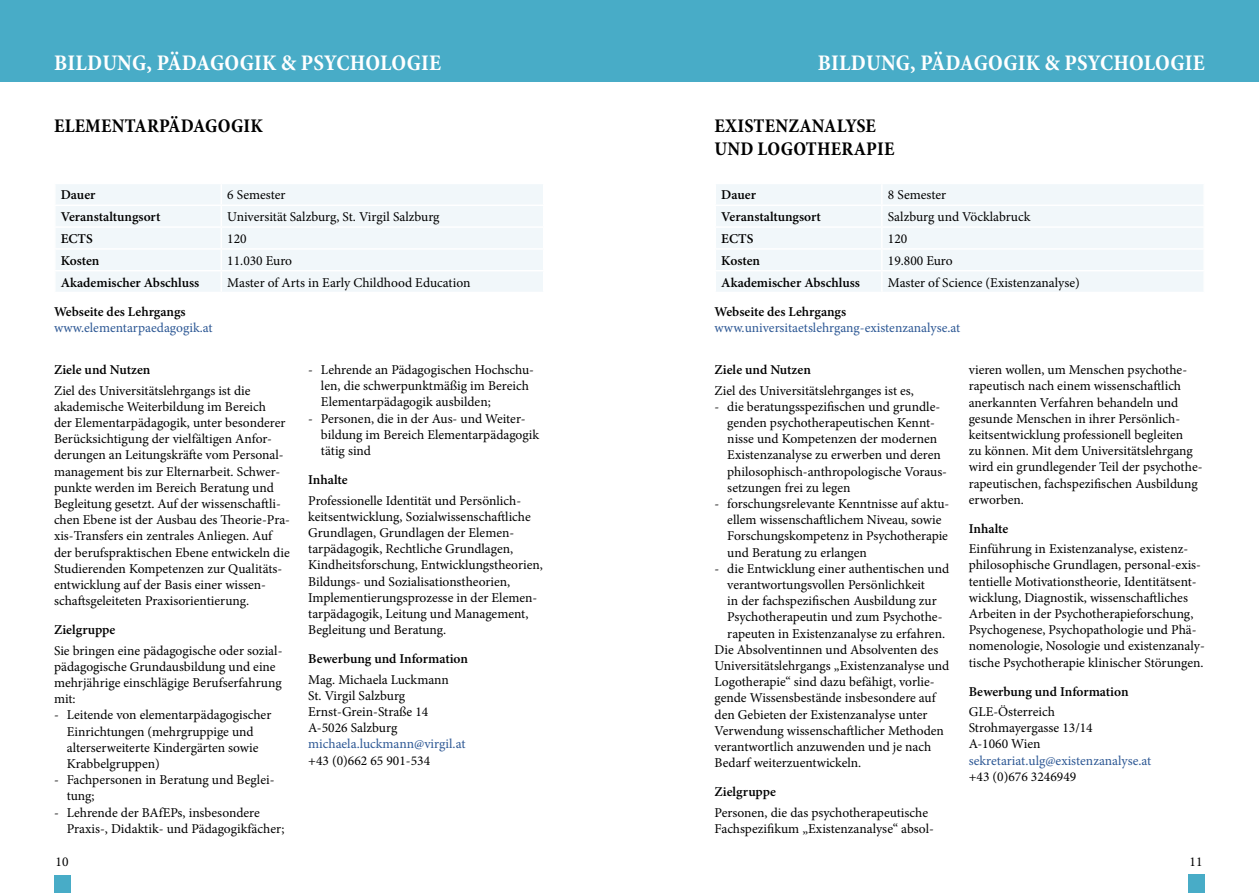
<style>
.page{position:relative;width:1259px;height:893px;background:#fff}
.page>*{position:absolute;margin:0;border:0;box-sizing:border-box;transform-origin:0 0}
.t1{font:700 condensed 22.5px "Minion Pro";letter-spacing:.01em;color:#fff}
.t2{font:700 condensed 19.5px/23.4px "Minion Pro";letter-spacing:.01em;color:#000}
.t3{font:13.5px/16.2px "Minion Pro";color:#000}
.t4{font:600 13.5px "Minion Pro";color:#000}
.t5{font:13.5px "Minion Pro";color:#2c5794}
</style>
<div class="page">
<div style="left:0;top:0;width:629px;height:82px;background:#48acc7"></div>
<div style="left:629px;top:0;width:630px;height:82px;background:#48acc7"></div>
<div style="left:54px;top:874px;width:16px;height:19px;background:#48acc7"></div>
<div style="left:1188px;top:874px;width:16px;height:19px;background:#48acc7"></div>
<div style="left:716px;top:184px;width:487px;height:108px;background:#f1f7fa"></div>
<svg style="left:881px;top:184px;width:1px;height:108px"></svg>
<hr style="left:714px;top:204px;width:168px;height:2px;background:#fff">
<hr style="left:882px;top:204px;width:323px;height:2px;background:#fff">
<hr style="left:714px;top:226px;width:168px;height:2px;background:#fff">
<hr style="left:882px;top:226px;width:323px;height:2px;background:#fff">
<hr style="left:714px;top:248px;width:168px;height:2px;background:#fff">
<hr style="left:882px;top:248px;width:323px;height:2px;background:#fff">
<hr style="left:714px;top:270px;width:168px;height:1px;background:#fff">
<hr style="left:882px;top:270px;width:323px;height:1px;background:#fff">
<div style="left:56px;top:184px;width:487px;height:108px;background:#f1f7fa"></div>
<hr style="left:220px;top:184px;width:2px;height:20px;background:#fff">
<hr style="left:220px;top:206px;width:2px;height:20px;background:#fff">
<hr style="left:220px;top:228px;width:2px;height:20px;background:#fff">
<hr style="left:220px;top:250px;width:2px;height:20px;background:#fff">
<hr style="left:220px;top:271px;width:2px;height:21px;background:#fff">
<hr style="left:54px;top:204px;width:167px;height:2px;background:#fff">
<hr style="left:221px;top:204px;width:323px;height:2px;background:#fff">
<hr style="left:54px;top:226px;width:167px;height:2px;background:#fff">
<hr style="left:221px;top:226px;width:323px;height:2px;background:#fff">
<hr style="left:54px;top:248px;width:167px;height:2px;background:#fff">
<hr style="left:221px;top:248px;width:323px;height:2px;background:#fff">
<hr style="left:54px;top:270px;width:167px;height:1px;background:#fff">
<hr style="left:221px;top:270px;width:323px;height:1px;background:#fff">
<h1 class="t1" style="left:54px;top:48px;width:388px">BILDUNG, PÄDAGOGIK &amp; PSYCHOLOGIE</h1>
<h2 class="t2" style="left:54px;top:114px;width:210px">ELEMENTARPÄDAGOGIK</h2>
<p class="t4" style="left:61px;top:186px;width:36px">Dauer</p>
<p class="t3" style="left:227px;top:187px;width:60px">6 Semester</p>
<p class="t4" style="left:61px;top:207px;width:101px">Veranstaltungsort</p>
<p class="t3" style="left:227px;top:209px;width:214px">Universität Salzburg, St. Virgil Salzburg</p>
<p class="t4" style="left:61px;top:229px;width:34px">ECTS</p>
<p class="t3" style="left:227px;top:231px;width:21px">120</p>
<p class="t4" style="left:61px;top:251px;width:40px">Kosten</p>
<p class="t3" style="left:227px;top:252px;width:66px">11.030 Euro</p>
<p class="t4" style="left:61px;top:273px;width:140px">Akademischer Abschluss</p>
<p class="t3" style="left:227px;top:274px;width:245px">Master of Arts in Early Childhood Education</p>
<p class="t4" style="left:54px;top:303px;width:133px">Webseite des Lehrgangs</p>
<p class="t5" style="left:54px;top:319px;width:160px">www.elementarpaedagogik.at</p>
<p class="t4" style="left:54px;top:360px;width:98px">Ziele und Nutzen</p>
<p class="t3" style="left:54px;top:382px;width:237px">Ziel des Universitätslehrgangs ist die akademische Weiterbildung im Bereich<br>der Elementarpädagogik, unter besonderer Berücksichtigung der vielfältigen Anfor&shy;derungen an Leitungskräfte vom Personal&shy;management bis zur Elternarbeit. Schwer&shy;punkte werden im Bereich Beratung und Begleitung gesetzt. Auf der wissenschaftli&shy;chen Ebene ist der Ausbau des Theorie-Pra&shy;xis-Transfers ein zentrales Anliegen. Auf der berufspraktischen Ebene entwickeln die Studierenden Kompetenzen zur Qualitäts&shy;entwicklung auf der Basis einer wissen&shy;schaftsgeleiteten Praxisorientierung.</p>
<p class="t4" style="left:54px;top:620px;width:63px">Zielgruppe</p>
<p class="t3" style="left:54px;top:642px;width:230px">Sie bringen eine pädagogische oder sozial&shy;pädagogische Grundausbildung und eine mehrjährige einschlägige Berufserfahrung mit:</p>
<p class="t3" style="left:67px;top:707px;width:206px;text-indent:-13px">- Leitende von elementarpädagogischer<br>Einrichtungen (mehrgruppige und alterserweiterte Kindergärten sowie<br>Krabbelgruppen)</p>
<p class="t3" style="left:67px;top:772px;width:209px;text-indent:-13px">- Fachpersonen in Beratung und Beglei&shy;tung;</p>
<p class="t3" style="left:67px;top:804px;width:219px;text-indent:-13px">- Lehrende der BAfEPs, insbesondere<br>Praxis-, Didaktik- und Pädagogikfächer;</p>
<p class="t3" style="left:321px;top:362px;width:215px;text-indent:-13px">- Lehrende an Pädagogischen Hochschu&shy;len, die schwerpunktmäßig im Bereich<br>Elementarpädagogik ausbilden;</p>
<p class="t3" style="left:321px;top:410px;width:220px;text-indent:-13px">- Personen, die in der Aus- und Weiter&shy;bildung im Bereich Elementarpädagogik tätig sind</p>
<p class="t4" style="left:308px;top:470px;width:41px">Inhalte</p>
<p class="t3" style="left:308px;top:492px;width:236px">Professionelle Identität und Persönlich&shy;keitsentwicklung, Sozialwissenschaftliche Grundlagen, Grundlagen der Elemen&shy;tarpädagogik, Rechtliche Grundlagen, Kindheitsforschung, Entwicklungstheorien, Bildungs- und Sozialisationstheorien, Implementierungsprozesse in der Elemen&shy;tarpädagogik, Leitung und Management, Begleitung und Beratung.</p>
<p class="t4" style="left:308px;top:649px;width:161px">Bewerbung und Information</p>
<p class="t3" style="left:308px;top:671px;width:142px">Mag. Michaela Luckmann<br>St. Virgil Salzburg<br>Ernst-Grein-Straße 14<br>A-5026 Salzburg</p>
<p class="t5" style="left:308px;top:735px;width:159px">michaela.luckmann@virgil.at</p>
<p class="t3" style="left:308px;top:752px;width:123px">+43 (0)662 65 901-534</p>
<h1 class="t1" style="left:818px;top:48px;width:388px">BILDUNG, PÄDAGOGIK &amp; PSYCHOLOGIE</h1>
<h2 class="t2" style="left:714px;top:114px;width:181px">EXISTENZANALYSE<br>UND LOGOTHERAPIE</h2>
<p class="t4" style="left:721px;top:186px;width:36px">Dauer</p>
<p class="t3" style="left:888px;top:187px;width:60px">8 Semester</p>
<p class="t4" style="left:721px;top:207px;width:101px">Veranstaltungsort</p>
<p class="t3" style="left:888px;top:209px;width:144px">Salzburg und Vöcklabruck</p>
<p class="t4" style="left:721px;top:229px;width:34px">ECTS</p>
<p class="t3" style="left:888px;top:231px;width:21px">120</p>
<p class="t4" style="left:721px;top:251px;width:40px">Kosten</p>
<p class="t3" style="left:888px;top:252px;width:66px">19.800 Euro</p>
<p class="t4" style="left:721px;top:273px;width:140px">Akademischer Abschluss</p>
<p class="t3" style="left:888px;top:274px;width:193px">Master of Science (Existenzanalyse)</p>
<p class="t4" style="left:714px;top:303px;width:133px">Webseite des Lehrgangs</p>
<p class="t5" style="left:714px;top:319px;width:247px">www.universitaetslehrgang-existenzanalyse.at</p>
<p class="t4" style="left:714px;top:360px;width:98px">Ziele und Nutzen</p>
<p class="t3" style="left:714px;top:382px;width:201px">Ziel des Universitätslehrganges ist es,</p>
<p class="t3" style="left:727px;top:398px;width:221px;text-indent:-13px">- die beratungsspezifischen und grundle&shy;genden psychotherapeutischen Kennt&shy;nisse und Kompetenzen der modernen Existenzanalyse zu erwerben und deren philosophisch-anthropologische Voraus&shy;setzungen frei zu legen</p>
<p class="t3" style="left:727px;top:496px;width:223px;text-indent:-13px">- forschungsrelevante Kenntnisse auf aktu&shy;ellem wissenschaftlichem Niveau, sowie Forschungskompetenz in Psychotherapie und Beratung zu erlangen</p>
<p class="t3" style="left:714px;top:560px;width:236px">- die Entwicklung einer authentischen und</p>
<p class="t3" style="left:727px;top:577px;width:199px">verantwortungsvollen Persönlichkeit</p>
<p class="t3" style="left:727px;top:593px;width:211px">in der fachspezifischen Ausbildung zur</p>
<p class="t3" style="left:727px;top:609px;width:217px">Psychotherapeutin und zum Psychothe-</p>
<p class="t3" style="left:727px;top:625px;width:219px">rapeuten in Existenzanalyse zu erfahren.</p>
<p class="t3" style="left:714px;top:641px;width:225px">Die Absolventinnen und Absolventen des</p>
<p class="t3" style="left:714px;top:658px;width:236px">Universitätslehrgangs „Existenzanalyse und</p>
<p class="t3" style="left:714px;top:674px;width:221px">Logotherapie“ sind dazu befähigt, vorlie-</p>
<p class="t3" style="left:714px;top:690px;width:223px">gende Wissensbestände insbesondere auf</p>
<p class="t3" style="left:714px;top:706px;width:214px">den Gebieten der Existenzanalyse unter</p>
<p class="t3" style="left:714px;top:722px;width:231px">Verwendung wissenschaftlicher Methoden</p>
<p class="t3" style="left:714px;top:739px;width:218px">verantwortlich anzuwenden und je nach</p>
<p class="t3" style="left:714px;top:755px;width:148px">Bedarf weiterzuentwickeln.</p>
<p class="t4" style="left:714px;top:782px;width:63px">Zielgruppe</p>
<p class="t3" style="left:714px;top:804px;width:221px">Personen, die das psychotherapeutische<br>Fachspezifikum „Existenzanalyse“ absol-</p>
<p class="t3" style="left:968px;top:362px;width:235px">vieren wollen, um Menschen psychothe&shy;rapeutisch nach einem wissenschaftlich anerkannten Verfahren behandeln und gesunde Menschen in ihrer Persönlich&shy;keitsentwicklung professionell begleiten<br>zu können. Mit dem Universitätslehrgang wird ein grundlegender Teil der psychothe&shy;rapeutischen, fachspezifischen Ausbildung erworben.</p>
<p class="t4" style="left:968px;top:519px;width:41px">Inhalte</p>
<p class="t3" style="left:968px;top:541px;width:238px">Einführung in Existenzanalyse, existenz&shy;philosophische Grundlagen, personal-exis&shy;tentielle Motivationstheorie, Identitätsent&shy;wicklung, Diagnostik, wissenschaftliches Arbeiten in der Psychotherapieforschung, Psychogenese, Psychopathologie und Phä&shy;nomenologie, Nosologie und existenzanaly&shy;tische Psychotherapie klinischer Störungen.</p>
<p class="t4" style="left:968px;top:682px;width:161px">Bewerbung und Information</p>
<p class="t3" style="left:968px;top:704px;width:125px">GLE-Österreich<br>Strohmayergasse 13/14<br>A-1060 Wien</p>
<p class="t5" style="left:968px;top:751px;width:184px">sekretariat.ulg@existenzanalyse.at</p>
<p class="t3" style="left:968px;top:768px;width:109px">+43 (0)676 3246949</p>
<p class="t3" style="left:56px;top:854px;width:14px">10</p>
<p class="t3" style="left:1189px;top:854px;width:14px">11</p>
</div>
